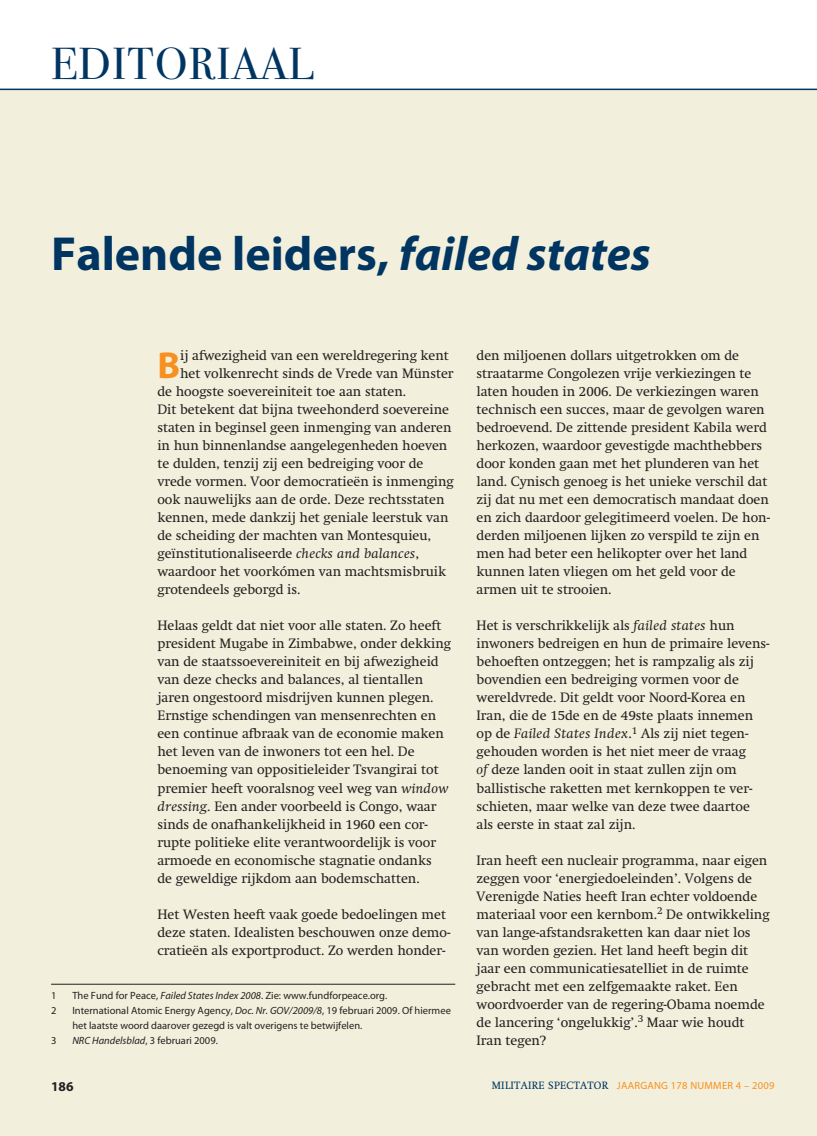
<style>
.page{position:relative;width:817px;height:1136px;background:#fff}
.page>*{position:absolute;margin:0;border:0;box-sizing:border-box;transform-origin:0 0}
.t1{font:700 48px "Myriad Pro";color:#003562}
.t2{font:45px "Bodoni Svty Two OSITCTT Book";letter-spacing:.03em;color:#003562}
.t3{font:700 37.65px "Myriad Pro";color:#f7901e}
.t4{font:13.5px/18px "Swift";color:#231f20}
.t5{font:700 13.5px "Myriad Pro";color:#231f20}
.t6{font:10.5px/15px "Myriad Pro";color:#231f20}
.t7{font:10.5px "Myriad Pro";letter-spacing:.025em;color:#f7901e}
.s1{font-style:italic}
.s2{font-family:"Swift";color:#003562}
</style>
<div class="page">
<div style="left:0;top:89px;width:816px;height:1046px;background:#f2f0dc"></div>
<hr style="left:0;top:89px;width:816px;height:1px;background:#003562">
<hr style="left:51px;top:983px;width:404px;height:1px;background:#231f20">
<h2 class="t2" style="left:51px;top:37px;width:264px">EDITORIAAL</h2>
<h1 class="t1" style="left:51px;top:225px;width:601px">Falende leiders, <span class="s1">failed states</span></h1>
<h3 class="t3" style="left:157px;top:343px;width:24px">B</h3>
<p class="t4" style="left:180px;top:348px;width:270px">ij afwezigheid van een wereldregering kent</p>
<p class="t4" style="left:180px;top:366px;width:275px">het volkenrecht sinds de Vrede van Münster</p>
<p class="t4" style="left:157px;top:384px;width:250px">de hoogste soevereiniteit toe aan staten.</p>
<p class="t4" style="left:157px;top:402px;width:293px">Dit betekent dat bijna tweehonderd soevereine</p>
<p class="t4" style="left:157px;top:420px;width:295px">staten in beginsel geen inmenging van anderen</p>
<p class="t4" style="left:157px;top:438px;width:291px">in hun binnenlandse aangelegenheden hoeven</p>
<p class="t4" style="left:157px;top:456px;width:267px">te dulden, tenzij zij een bedreiging voor de</p>
<p class="t4" style="left:157px;top:474px;width:298px">vrede vormen. Voor democratieën is inmenging</p>
<p class="t4" style="left:157px;top:492px;width:288px">ook nauwelijks aan de orde. Deze rechtsstaten</p>
<p class="t4" style="left:157px;top:510px;width:292px">kennen, mede dankzij het geniale leerstuk van</p>
<p class="t4" style="left:157px;top:528px;width:275px">de scheiding der machten van Montesquieu,</p>
<p class="t4" style="left:157px;top:546px;width:263px">geïnstitutionaliseerde <span class="s1">checks and balances</span>,</p>
<p class="t4" style="left:157px;top:564px;width:290px">waardoor het voorkómen van machtsmisbruik</p>
<p class="t4" style="left:157px;top:582px;width:144px">grotendeels geborgd is.</p>
<p class="t4" style="left:157px;top:618px;width:295px">Helaas geldt dat niet voor alle staten. Zo heeft president Mugabe in Zimbabwe, onder dekking van de staatssoevereiniteit en bij afwezigheid van deze checks and balances, al tientallen jaren ongestoord misdrijven kunnen plegen.<br>Ernstige schendingen van mensenrechten en een continue afbraak van de economie maken het leven van de inwoners tot een hel. De benoeming van oppositieleider Tsvangirai tot premier heeft vooralsnog veel weg van <span class="s1">window dressing</span>. Een ander voorbeeld is Congo, waar sinds de onafhankelijkheid in 1960 een cor&shy;rupte politieke elite verantwoordelijk is voor armoede en economische stagnatie ondanks<br>de geweldige rijkdom aan bodemschatten.</p>
<p class="t4" style="left:157px;top:906px;width:294px">Het Westen heeft vaak goede bedoelingen met deze staten. Idealisten beschouwen onze demo&shy;cratieën als exportproduct. Zo werden honder-</p>
<p class="t6" style="left:51px;top:988px;width:7px">1</p>
<p class="t6" style="left:72px;top:988px;width:316px">The Fund for Peace, <span class="s1">Failed States Index 2008</span>. Zie: www.fundforpeace.org.</p>
<p class="t6" style="left:51px;top:1003px;width:7px">2</p>
<p class="t6" style="left:72px;top:1003px;width:380px">International Atomic Energy Agency, <span class="s1">Doc. Nr. GOV/2009/8</span>, 19 februari 2009. Of hiermee het laatste woord daarover gezegd is valt overigens te betwijfelen.</p>
<p class="t6" style="left:51px;top:1033px;width:7px">3</p>
<p class="t6" style="left:72px;top:1033px;width:147px"><span class="s1">NRC Handelsblad</span>, 3 februari 2009.</p>
<p class="t4" style="left:476px;top:348px;width:295px">den miljoenen dollars uitgetrokken om de straatarme Congolezen vrije verkiezingen te laten houden in 2006. De verkiezingen waren technisch een succes, maar de gevolgen waren bedroevend. De zittende president Kabila werd herkozen, waardoor gevestigde machthebbers door konden gaan met het plunderen van het land. Cynisch genoeg is het unieke verschil dat zij dat nu met een democratisch mandaat doen en zich daardoor gelegitimeerd voelen. De hon&shy;derden miljoenen lijken zo verspild te zijn en men had beter een helikopter over het land kunnen laten vliegen om het geld voor de armen uit te strooien.</p>
<p class="t4" style="left:476px;top:618px;width:294px">Het is verschrikkelijk als <span class="s1">failed states</span> hun inwoners bedreigen en hun de primaire levens&shy;behoeften ontzeggen; het is rampzalig als zij bovendien een bedreiging vormen voor de wereldvrede. Dit geldt voor Noord-Korea en Iran, die de 15de en de 49ste plaats innemen op de <span class="s1">Failed States Index</span>.<sup>1</sup> Als zij niet tegen&shy;gehouden worden is het niet meer de vraag<br><span class="s1">of</span> deze landen ooit in staat zullen zijn om ballistische raketten met kernkoppen te ver&shy;schieten, maar welke van deze twee daartoe als eerste in staat zal zijn.</p>
<p class="t4" style="left:476px;top:852px;width:294px">Iran heeft een nucleair programma, naar eigen zeggen voor ‘energiedoeleinden’. Volgens de Verenigde Naties heeft Iran echter voldoende materiaal voor een kernbom.<sup>2</sup> De ontwikkeling van lange-afstandsraketten kan daar niet los van worden gezien. Het land heeft begin dit jaar een communicatiesatelliet in de ruimte gebracht met een zelfgemaakte raket. Een woordvoerder van de regering-Obama noemde de lancering ‘ongelukkig’.<sup>3</sup> Maar wie houdt Iran tegen?</p>
<p class="t5" style="left:51px;top:1078px;width:24px">186</p>
<p class="t7" style="left:491px;top:1080px;width:284px"><span class="s2">MILITAIRE SPECTATOR</span> JAARGANG 178 NUMMER 4 – 2009</p>
</div>
